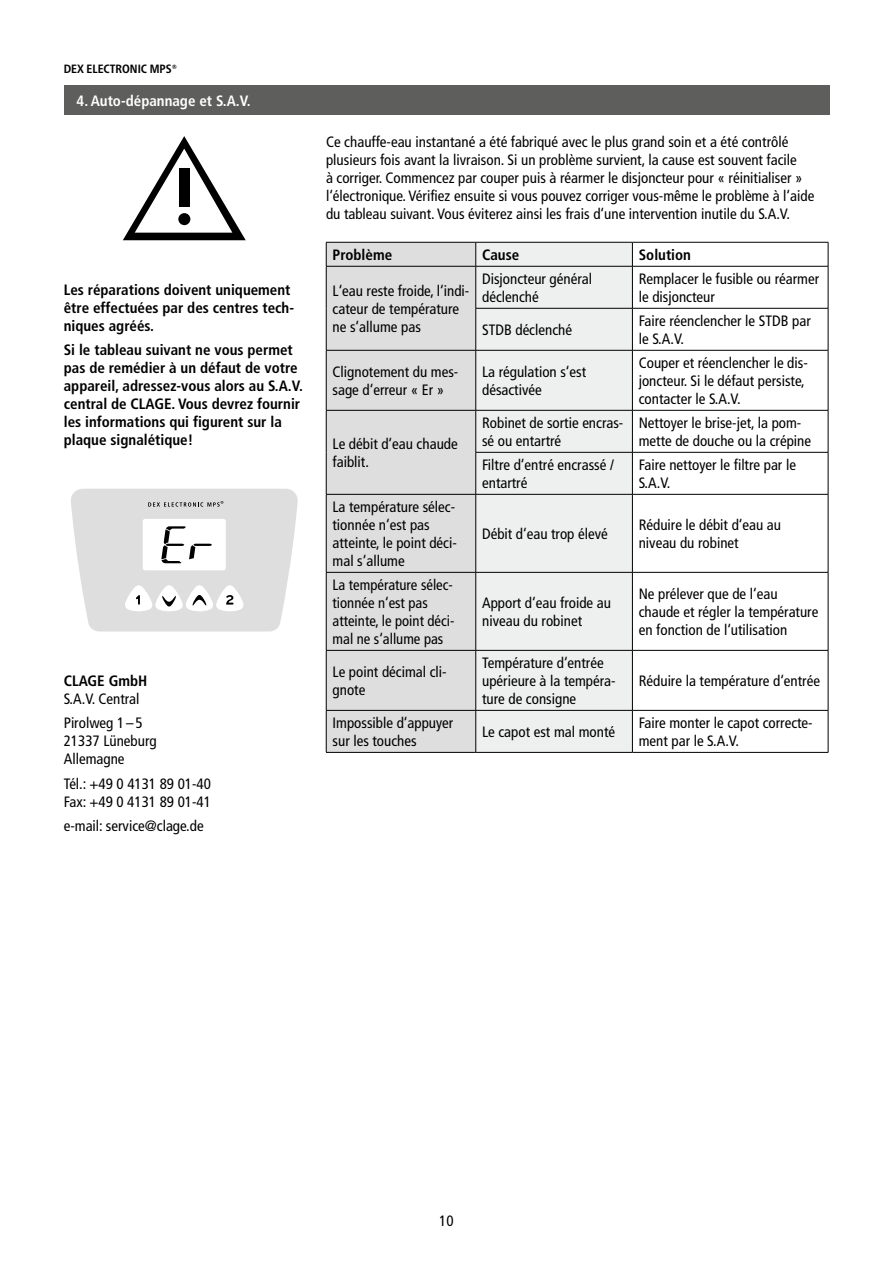
<style>
.page{position:relative;width:893px;height:1263px;background:#fff}
.page>*{position:absolute;margin:0;border:0;box-sizing:border-box;transform-origin:0 0}
.t1{font:condensed 15px/18px "Frutiger LT Std";color:#000}
.t2{font:700 condensed 15px/18px "Frutiger LT Std";color:#000}
.t3{font:700 condensed 15px "Frutiger LT Std";color:#fff}
.t4{font:700 condensed 12px "Frutiger Neue LTW1 G";color:#000}
</style>
<div class="page">
<svg style="left:71px;top:489px;width:227px;height:142px"></svg>
<div style="left:327px;top:243px;width:148px;height:509px;background:#dedede"></div>
<div style="left:476px;top:243px;width:156px;height:509px;background:#eeefef"></div>
<hr style="left:326px;top:242px;width:150px;height:1px;background:#000">
<svg style="left:326px;top:242px;width:1px;height:24px"></svg>
<hr style="left:476px;top:242px;width:156px;height:1px;background:#000">
<svg style="left:475px;top:242px;width:1px;height:24px"></svg>
<hr style="left:632px;top:242px;width:196px;height:1px;background:#000">
<svg style="left:632px;top:242px;width:1px;height:24px"></svg>
<svg style="left:828px;top:242px;width:1px;height:24px"></svg>
<hr style="left:326px;top:266px;width:150px;height:1px;background:#000">
<hr style="left:326px;top:266px;width:1px;height:42px;background:#000">
<hr style="left:476px;top:266px;width:156px;height:1px;background:#000">
<hr style="left:475px;top:266px;width:1px;height:42px;background:#000">
<hr style="left:632px;top:266px;width:196px;height:1px;background:#000">
<hr style="left:632px;top:266px;width:1px;height:42px;background:#000">
<hr style="left:828px;top:266px;width:1px;height:42px;background:#000">
<hr style="left:326px;top:308px;width:1px;height:42px;background:#000">
<hr style="left:476px;top:308px;width:156px;height:1px;background:#000">
<hr style="left:475px;top:308px;width:1px;height:42px;background:#000">
<hr style="left:632px;top:308px;width:196px;height:1px;background:#000">
<hr style="left:632px;top:308px;width:1px;height:42px;background:#000">
<hr style="left:828px;top:308px;width:1px;height:42px;background:#000">
<hr style="left:326px;top:350px;width:150px;height:1px;background:#000">
<hr style="left:326px;top:350px;width:1px;height:60px;background:#000">
<hr style="left:476px;top:350px;width:156px;height:1px;background:#000">
<hr style="left:475px;top:350px;width:1px;height:60px;background:#000">
<hr style="left:632px;top:350px;width:196px;height:1px;background:#000">
<hr style="left:632px;top:350px;width:1px;height:60px;background:#000">
<hr style="left:828px;top:350px;width:1px;height:60px;background:#000">
<hr style="left:326px;top:410px;width:150px;height:1px;background:#000">
<hr style="left:326px;top:410px;width:1px;height:42px;background:#000">
<hr style="left:476px;top:410px;width:156px;height:1px;background:#000">
<hr style="left:475px;top:410px;width:1px;height:42px;background:#000">
<hr style="left:632px;top:410px;width:196px;height:1px;background:#000">
<hr style="left:632px;top:410px;width:1px;height:42px;background:#000">
<hr style="left:828px;top:410px;width:1px;height:42px;background:#000">
<hr style="left:326px;top:452px;width:1px;height:42px;background:#000">
<hr style="left:476px;top:452px;width:156px;height:1px;background:#000">
<hr style="left:475px;top:452px;width:1px;height:42px;background:#000">
<hr style="left:632px;top:452px;width:196px;height:1px;background:#000">
<hr style="left:632px;top:452px;width:1px;height:42px;background:#000">
<hr style="left:828px;top:452px;width:1px;height:42px;background:#000">
<hr style="left:326px;top:494px;width:150px;height:1px;background:#000">
<hr style="left:326px;top:494px;width:1px;height:78px;background:#000">
<hr style="left:476px;top:494px;width:156px;height:1px;background:#000">
<hr style="left:475px;top:494px;width:1px;height:78px;background:#000">
<hr style="left:632px;top:494px;width:196px;height:1px;background:#000">
<hr style="left:632px;top:494px;width:1px;height:78px;background:#000">
<hr style="left:828px;top:494px;width:1px;height:78px;background:#000">
<hr style="left:326px;top:572px;width:150px;height:1px;background:#000">
<hr style="left:326px;top:572px;width:1px;height:78px;background:#000">
<hr style="left:476px;top:572px;width:156px;height:1px;background:#000">
<hr style="left:475px;top:572px;width:1px;height:78px;background:#000">
<hr style="left:632px;top:572px;width:196px;height:1px;background:#000">
<hr style="left:632px;top:572px;width:1px;height:78px;background:#000">
<hr style="left:828px;top:572px;width:1px;height:78px;background:#000">
<hr style="left:326px;top:650px;width:150px;height:1px;background:#000">
<hr style="left:326px;top:651px;width:1px;height:59px;background:#000">
<hr style="left:476px;top:650px;width:156px;height:1px;background:#000">
<hr style="left:475px;top:651px;width:1px;height:59px;background:#000">
<hr style="left:632px;top:650px;width:196px;height:1px;background:#000">
<hr style="left:632px;top:651px;width:1px;height:59px;background:#000">
<hr style="left:828px;top:651px;width:1px;height:59px;background:#000">
<hr style="left:326px;top:710px;width:150px;height:1px;background:#000">
<hr style="left:326px;top:711px;width:1px;height:41px;background:#000">
<hr style="left:476px;top:710px;width:156px;height:1px;background:#000">
<hr style="left:475px;top:711px;width:1px;height:41px;background:#000">
<hr style="left:632px;top:710px;width:196px;height:1px;background:#000">
<hr style="left:632px;top:711px;width:1px;height:41px;background:#000">
<hr style="left:828px;top:711px;width:1px;height:41px;background:#000">
<hr style="left:326px;top:752px;width:150px;height:1px;background:#000">
<hr style="left:476px;top:752px;width:156px;height:1px;background:#000">
<hr style="left:632px;top:752px;width:196px;height:1px;background:#000">
<div style="left:64px;top:85px;width:765px;height:30px;background:#5e5e5d"></div>
<svg style="left:123px;top:136px;width:123px;height:104px"></svg>
<div style="left:179px;top:169px;width:10px;height:38px;background:#000"></div>
<div style="left:178px;top:213px;width:12px;height:12px;background:#000;border-radius:50%"></div>
<p class="t4" style="left:64px;top:62px;width:115px">DEX ELECTRONIC MPS®</p>
<p class="t3" style="left:77px;top:92px;width:176px">4. Auto-dépannage et S.A.V.</p>
<p class="t2" style="left:64px;top:280px;width:232px">Les réparations doivent uniquement être effectuées par des centres tech&shy;niques agréés.</p>
<p class="t2" style="left:64px;top:341px;width:241px">Si le tableau suivant ne vous permet pas de remédier à un défaut de votre appareil, adressez-vous alors au S.A.V. central de CLAGE. Vous devrez fournir les informations qui figurent sur la plaque signalétique!</p>
<p class="t2" style="left:64px;top:672px;width:85px">CLAGE GmbH</p>
<p class="t1" style="left:64px;top:687px;width:80px;line-height:24.3px">S.A.V. Central<br>Pirolweg 1–5</p>
<p class="t1" style="left:64px;top:732px;width:94px">21337 Lüneburg<br>Allemagne</p>
<p class="t1" style="left:64px;top:775px;width:149px">Tél.: +49 0 4131 89 01-40<br>Fax: +49 0 4131 89 01-41</p>
<p class="t1" style="left:64px;top:817px;width:141px">e-mail: service@clage.de</p>
<p class="t1" style="left:326px;top:133px;width:490px">Ce chauffe-eau instantané a été fabriqué avec le plus grand soin et a été contrôlé plusieurs fois avant la livraison. Si un problème survient, la cause est souvent facile<br>à corriger. Commencez par couper puis à réarmer le disjoncteur pour « réinitialiser » l‘électronique. Vérifiez ensuite si vous pouvez corriger vous-même le problème à l‘aide du tableau suivant. Vous éviterez ainsi les frais d‘une intervention inutile du S.A.V.</p>
<p class="t2" style="left:333px;top:246px;width:61px">Problème</p>
<p class="t2" style="left:482px;top:246px;width:39px">Cause</p>
<p class="t2" style="left:639px;top:246px;width:54px">Solution</p>
<p class="t1" style="left:333px;top:282px;width:138px">L‘eau reste froide, l‘indi&shy;cateur de température ne s‘allume pas</p>
<p class="t1" style="left:482px;top:270px;width:111px">Disjoncteur général déclenché</p>
<p class="t1" style="left:639px;top:270px;width:182px">Remplacer le fusible ou réarmer le disjoncteur</p>
<p class="t1" style="left:482px;top:321px;width:91px">STDB déclenché</p>
<p class="t1" style="left:639px;top:312px;width:174px">Faire réenclencher le STDB par le S.A.V.</p>
<p class="t1" style="left:333px;top:363px;width:127px">Clignotement du mes&shy;sage d‘erreur « Er »</p>
<p class="t1" style="left:482px;top:363px;width:106px">La régulation s‘est désactivée</p>
<p class="t1" style="left:639px;top:354px;width:171px">Couper et réenclencher le dis&shy;joncteur. Si le défaut persiste, contacter le S.A.V.</p>
<p class="t1" style="left:333px;top:435px;width:127px">Le débit d‘eau chaude faiblit.</p>
<p class="t1" style="left:482px;top:414px;width:143px">Robinet de sortie encras&shy;sé ou entartré</p>
<p class="t1" style="left:639px;top:414px;width:174px">Nettoyer le brise-jet, la pom&shy;mette de douche ou la crépine</p>
<p class="t1" style="left:482px;top:456px;width:133px">Filtre d‘entré encrassé / entartré</p>
<p class="t1" style="left:639px;top:456px;width:159px">Faire nettoyer le filtre par le<br>S.A.V.</p>
<p class="t1" style="left:333px;top:498px;width:126px">La température sélec&shy;tionnée n‘est pas atteinte, le point déci&shy;mal s‘allume</p>
<p class="t1" style="left:333px;top:576px;width:123px">La température sélec&shy;tionnée n‘est pas atteinte, le point déci&shy;mal ne s‘allume pas</p>
<p class="t1" style="left:482px;top:525px;width:127px">Débit d‘eau trop élevé</p>
<p class="t1" style="left:639px;top:516px;width:144px">Réduire le débit d‘eau au niveau du robinet</p>
<p class="t1" style="left:482px;top:594px;width:130px">Apport d‘eau froide au niveau du robinet</p>
<p class="t1" style="left:639px;top:585px;width:181px">Ne prélever que de l‘eau chaude et régler la température en fonction de l‘utilisation</p>
<p class="t1" style="left:333px;top:663px;width:116px">Le point décimal cli&shy;gnote</p>
<p class="t1" style="left:482px;top:654px;width:135px">Température d‘entrée upérieure à la tempéra&shy;ture de consigne</p>
<p class="t1" style="left:639px;top:672px;width:183px">Réduire la température d‘entrée</p>
<p class="t1" style="left:333px;top:714px;width:122px">Impossible d‘appuyer sur les touches</p>
<p class="t1" style="left:482px;top:723px;width:134px">Le capot est mal monté</p>
<p class="t1" style="left:639px;top:714px;width:175px">Faire monter le capot correcte&shy;ment par le S.A.V.</p>
<p class="t1" style="left:439px;top:1212px;width:16px">10</p>
</div>
